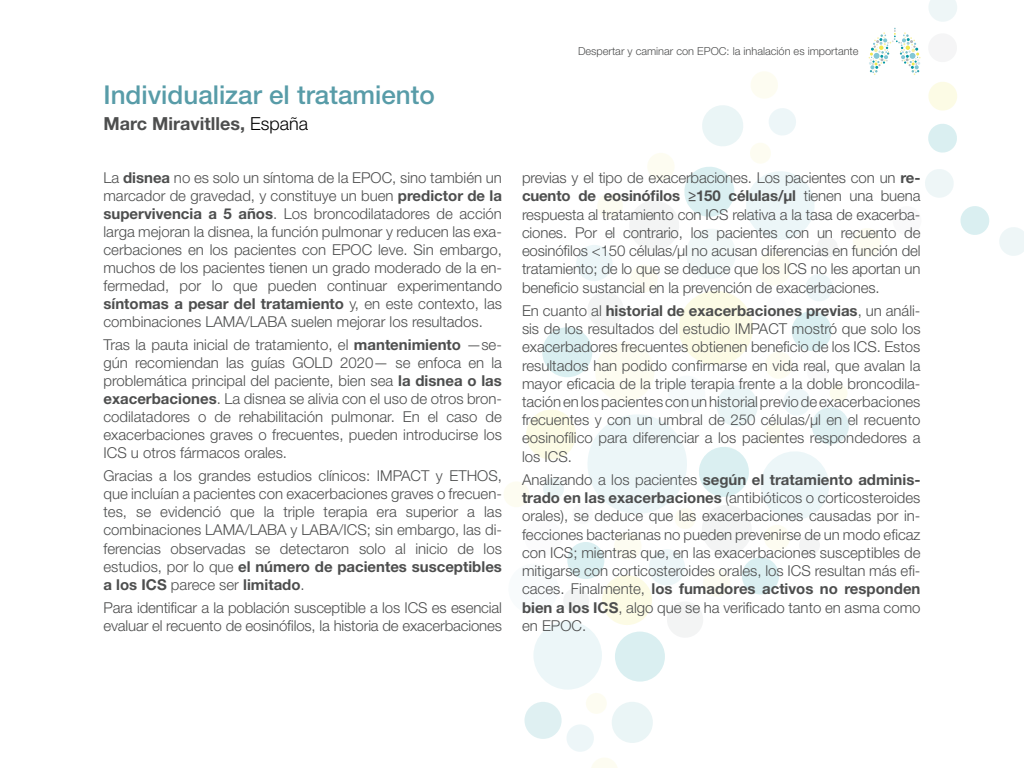
<style>
.page{position:relative;width:1024px;height:768px;background:#fff}
.page>*{position:absolute;margin:0;border:0;box-sizing:border-box;transform-origin:0 0}
._02Títol02{font:500 26px "Helvetica Neue LT Std";color:#589ca8}
.Autors{font:700 18px "Helvetica Neue LT Std";color:#4d4e4e}
.text{font:300 15px/18.2px "Helvetica Neue LT Std";color:#4d4e4e;text-align:justify}
.t1{font:300 11px "Helvetica Neue LT Std";color:#4d4e4e}
.s1{font-weight:300;color:#000}
.s2{font-weight:700}
</style>
<div class="page">
<div style="left:533px;top:621px;width:69px;height:69px;background:#ecf6f8;border-radius:50%"></div>
<div style="left:526px;top:410px;width:50px;height:50px;background:#fcfbe5;border-radius:50%"></div>
<div style="left:586px;top:693px;width:21px;height:21px;background:#fdfcf1;border-radius:50%"></div>
<div style="left:543px;top:478px;width:21px;height:21px;background:#ebf5f6;border-radius:50%"></div>
<svg style="left:591px;top:758px;width:26px;height:10px"></svg>
<div style="left:612px;top:702px;width:41px;height:41px;background:#eaf5f6;border-radius:50%"></div>
<div style="left:566px;top:724px;width:28px;height:28px;background:#edf6f8;border-radius:50%"></div>
<div style="left:524px;top:702px;width:38px;height:37px;background:#dff0f2;border-radius:50%"></div>
<svg style="left:567px;top:542px;width:37px;height:37px"></svg>
<div style="left:615px;top:632px;width:50px;height:50px;background:#daeff1;border-radius:50%"></div>
<div style="left:542px;top:327px;width:50px;height:50px;background:#daeff1;border-radius:50%"></div>
<div style="left:563px;top:588px;width:26px;height:26px;background:#f3f4f4;border-radius:50%"></div>
<div style="left:503px;top:481px;width:27px;height:26px;background:#fdfcf1;border-radius:50%"></div>
<svg style="left:999px;top:227px;width:25px;height:29px"></svg>
<svg style="left:571px;top:0;width:418px;height:639px"></svg>
<p class="_02Títol02" style="left:103px;top:79px;width:333px">Individualizar el tratamiento</p>
<p class="Autors" style="left:103px;top:113px;width:206px">Marc Miravitlles, <span class="s1">España</span></p>
<p class="text" style="left:103px;top:169px;width:400px">La <span class="s2">disnea</span> no es solo un síntoma de la EPOC, sino también un marcador de gravedad, y constituye un buen <span class="s2">predictor de la supervivencia a 5 años</span>. Los broncodilatadores de acción larga mejoran la disnea, la función pulmonar y reducen las exa&shy;cerbaciones en los pacientes con EPOC leve. Sin embargo, muchos de los pacientes tienen un grado moderado de la en&shy;fermedad, por lo que pueden continuar experimentando <span class="s2">síntomas a pesar del tratamiento</span> y, en este contexto, las combinaciones LAMA/LABA suelen mejorar los resultados.</p>
<p class="text" style="left:103px;top:336px;width:400px">Tras la pauta inicial de tratamiento, el <span class="s2">mantenimiento</span> —se&shy;gún recomiendan las guías GOLD 2020— se enfoca en la problemática principal del paciente, bien sea <span class="s2">la disnea o las exacerbaciones</span>. La disnea se alivia con el uso de otros bron&shy;codilatadores o de rehabilitación pulmonar. En el caso de exacerbaciones graves o frecuentes, pueden introducirse los ICS u otros fármacos orales.</p>
<p class="text" style="left:103px;top:467px;width:400px">Gracias a los grandes estudios clínicos: IMPACT y ETHOS, que incluían a pacientes con exacerbaciones graves o frecuen&shy;tes, se evidenció que la triple terapia era superior a las combinaciones LAMA/LABA y LABA/ICS; sin embargo, las di&shy;ferencias observadas se detectaron solo al inicio de los estudios, por lo que <span class="s2">el número de pacientes susceptibles a los ICS</span> parece ser <span class="s2">limitado</span>.</p>
<p class="text" style="left:103px;top:598px;width:400px">Para identificar a la población susceptible a los ICS es esencial evaluar el recuento de eosinófilos, la historia de exacerbaciones</p>
<p class="t1" style="left:578px;top:45px;width:282px">Despertar y caminar con EPOC: la inhalación es importante</p>
<p class="text" style="left:522px;top:168px;width:400px">previas y el tipo de exacerbaciones. Los pacientes con un <span class="s2">re&shy;cuento de eosinófilos ≥150 células/μl</span> tienen una buena respuesta al tratamiento con ICS relativa a la tasa de exacerba&shy;ciones. Por el contrario, los pacientes con un recuento de eosinófilos &lt;150 células/μl no acusan diferencias en función del tratamiento; de lo que se deduce que los ICS no les aportan un beneficio sustancial en la prevención de exacerbaciones.</p>
<p class="text" style="left:522px;top:301px;width:400px">En cuanto al <span class="s2">historial de exacerbaciones previas</span>, un análi&shy;sis de los resultados del estudio IMPACT mostró que solo los exacerbadores frecuentes obtienen beneficio de los ICS. Estos resultados han podido confirmarse en vida real, que avalan la mayor eficacia de la triple terapia frente a la doble broncodila&shy;tación en los pacientes con un historial previo de exacerbaciones frecuentes y con un umbral de 250 células/μl en el recuento eosinofílico para diferenciar a los pacientes respondedores a los ICS.</p>
<p class="text" style="left:522px;top:470px;width:400px">Analizando a los pacientes <span class="s2">según el tratamiento adminis&shy;trado en las exacerbaciones</span> (antibióticos o corticosteroides orales), se deduce que las exacerbaciones causadas por in&shy;fecciones bacterianas no pueden prevenirse de un modo eficaz con ICS; mientras que, en las exacerbaciones susceptibles de mitigarse con corticosteroides orales, los ICS resultan más efi&shy;caces. Finalmente, <span class="s2">los fumadores activos no responden bien a los ICS</span>, algo que se ha verificado tanto en asma como en EPOC.</p>
</div>
